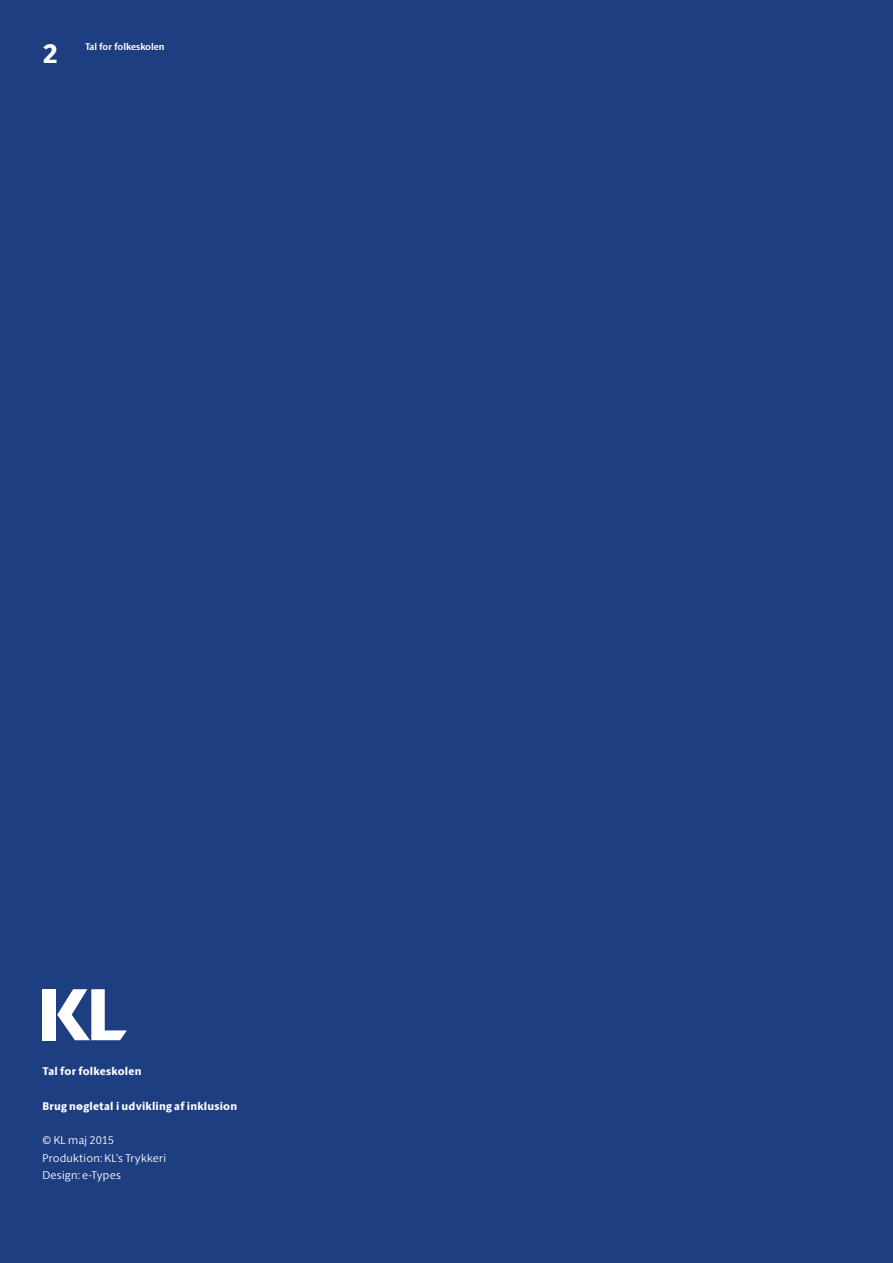
<style>
.page{position:relative;width:893px;height:1263px;background:#1e3e82}
.page>*{position:absolute;margin:0;border:0;box-sizing:border-box;transform-origin:0 0}
.t1{font:800 27px "ID Sans";color:#fff}
.t2{font:800 11.25px "ID Sans";letter-spacing:.02em;color:#fff}
.t3{font:300 11.25px/17.2px "ID Sans";letter-spacing:.025em;color:#fff}
.t4{font:700 9.75px "ID Sans";color:#fff}
</style>
<div class="page">
<div style="left:43px;top:989px;width:13px;height:51px;background:#fff"></div>
<svg style="left:57px;top:989px;width:70px;height:51px"></svg>
<h1 class="t1" style="left:43px;top:37px;width:17px">2</h1>
<p class="t4" style="left:85px;top:41px;width:81px">Tal for folkeskolen</p>
<p class="t2" style="left:43px;top:1065px;width:101px">Tal for folkeskolen</p>
<p class="t2" style="left:43px;top:1099px;width:196px">Brug nøgletal i udvikling af inklusion</p>
<p class="t3" style="left:43px;top:1132px;width:125px">© KL maj 2015<br>Produktion: KL’s Trykkeri<br>Design: e-Types</p>
</div>
